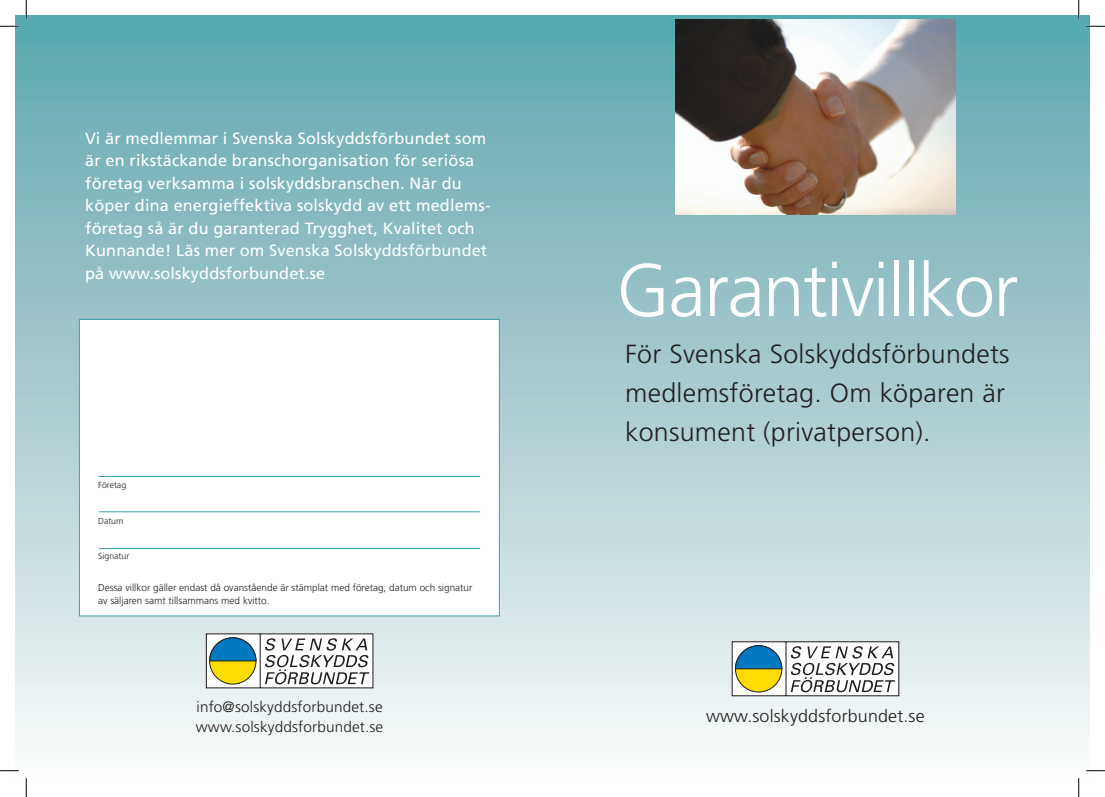
<style>
.page{position:relative;width:1105px;height:797px;background:#fff}
.page>*{position:absolute;margin:0;border:0;box-sizing:border-box;transform-origin:0 0}
.t1{font:300 74.38px "Frutiger";letter-spacing:-.02em;color:#fff}
.t2{font:300 26.25px/38.8px "Frutiger";letter-spacing:.01em;color:#231f20}
.t3{font:300 17.5px "Frutiger";letter-spacing:.01em;color:#231f20}
.t4{font:16.25px/22.5px "Frutiger";letter-spacing:.01em;color:#fff}
.t5{font:300 15px/20px "Frutiger";letter-spacing:.01em;color:#231f20}
.t6{font:300 10px/12.5px "Frutiger";color:#231f20}
.t7{font:300 8.75px "Frutiger";color:#231f20}
</style>
<div class="page">
<div style="left:16px;top:16px;width:1073px;height:765px;background:linear-gradient(to bottom,#5ba5ab,#fcf9f9)"></div>
<img style="left:675px;top:19px;width:281px;height:196px">
<svg style="left:732px;top:641px;width:167px;height:55px"></svg>
<svg style="left:206px;top:633px;width:167px;height:55px"></svg>
<div style="left:79px;top:319px;width:421px;height:297px;background:#fff;border:1px solid #3e9fa6"></div>
<hr style="left:99px;top:476px;width:381px;height:1px;background:#3e9fa6">
<hr style="left:99px;top:511px;width:381px;height:1px;background:#3e9fa6">
<hr style="left:99px;top:548px;width:381px;height:1px;background:#3e9fa6">
<svg style="left:0;top:25px;width:19px;height:2px"></svg>
<svg style="left:1086px;top:25px;width:19px;height:2px"></svg>
<svg style="left:0;top:770px;width:19px;height:1px"></svg>
<svg style="left:1086px;top:770px;width:19px;height:1px"></svg>
<svg style="left:25px;top:0;width:2px;height:19px"></svg>
<svg style="left:25px;top:778px;width:2px;height:19px"></svg>
<svg style="left:1078px;top:0;width:1px;height:19px"></svg>
<svg style="left:1078px;top:778px;width:1px;height:19px"></svg>
<p class="t4" style="left:85px;top:127px;width:407px">Vi är medlemmar i Svenska Solskyddsförbundet som är en rikstäckande branschorganisation för seriösa företag verksamma i solskyddsbranschen. När du köper dina energieffektiva solskydd av ett medlems&shy;företag så är du garanterad Trygghet, Kvalitet och Kunnande! Läs mer om Svenska Solskyddsförbundet på www.solskyddsforbundet.se</p>
<p class="t7" style="left:98px;top:480px;width:30px">Företag</p>
<p class="t7" style="left:98px;top:515px;width:27px">Datum</p>
<p class="t7" style="left:98px;top:551px;width:33px">Signatur</p>
<p class="t6" style="left:98px;top:581px;width:376px">Dessa villkor gäller endast då ovanstående är stämplat med företag, datum och signatur av säljaren samt tillsammans med kvitto.</p>
<p class="t5" style="left:196px;top:697px;width:189px">info@solskyddsforbundet.se www.solskyddsforbundet.se</p>
<h1 class="t1" style="left:616px;top:248px;width:403px">Garantivillkor</h1>
<h2 class="t2" style="left:625px;top:335px;width:386px">För Svenska Solskyddsförbundets medlemsföretag. Om köparen är konsument (privatperson).</h2>
<p class="t3" style="left:706px;top:706px;width:220px">www.solskyddsforbundet.se</p>
</div>
